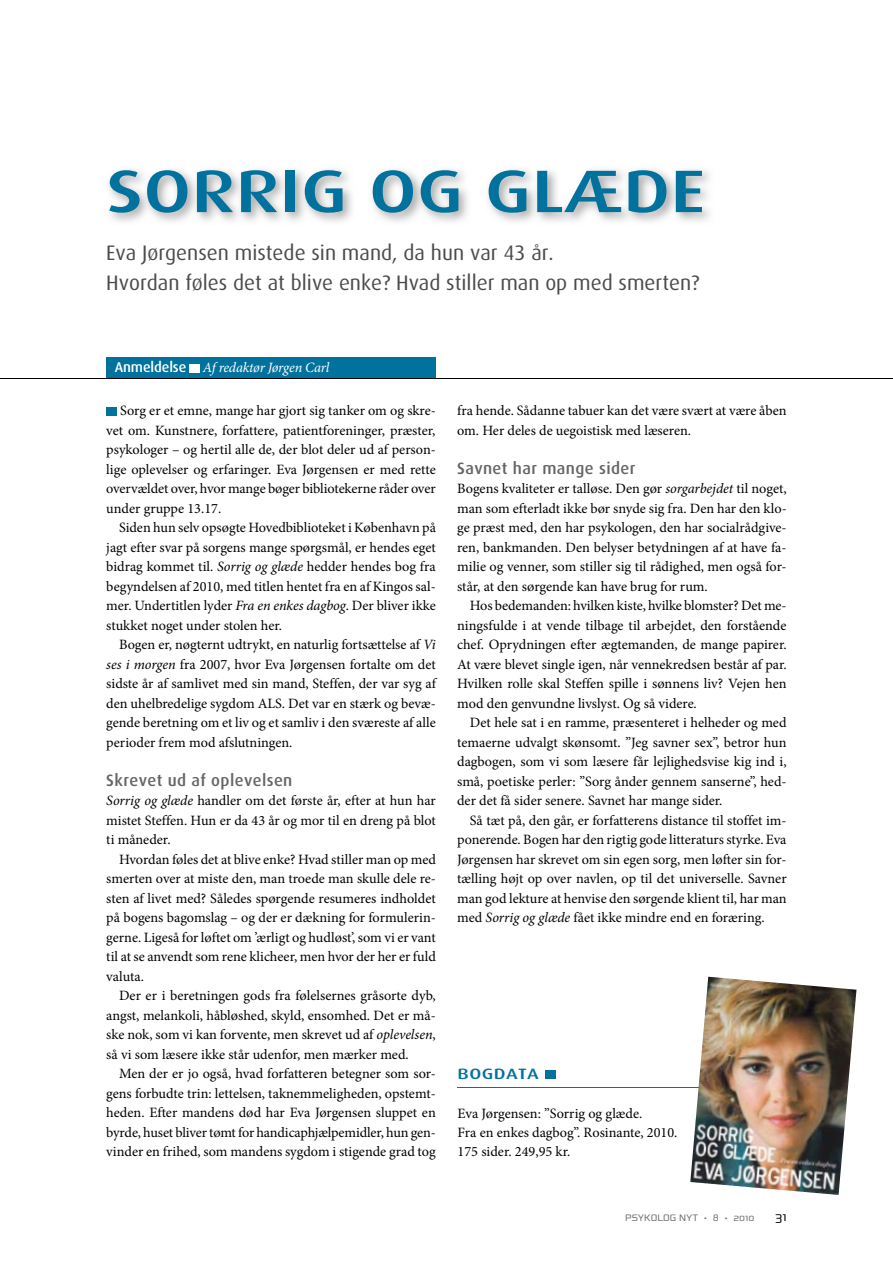
<style>
.page{position:relative;width:893px;height:1263px;background:#fff}
.page>*{position:absolute;margin:0;border:0;box-sizing:border-box;transform-origin:0 0}
.t1{font:500 60px "Dax";color:#00729d;scale:1.3 1}
.t2{font:21px/30px "Dax Reg";color:#4b4b4d}
.t3{font:500 16.5px "Dax";letter-spacing:.025em;color:#646567}
.t4{font:500 15px "Dax";letter-spacing:.02em;color:#00729d;scale:1.3 1}
.t5{font:14.25px/19.5px "Minion Pro";color:#000;text-align:justify}
.t6{font:italic 14.25px "Minion Pro";letter-spacing:-.02em;color:#fff}
.t7{font:13.5px "Resea";color:#000}
.t8{font:10.5px "Resea";color:#707173}
.s1{font-family:"Dax";font-weight:500;font-style:normal}
.s2{font-style:italic}
</style>
<div class="page">
<img style="left:109px;top:169px;width:601px;height:53px">
<div style="left:106px;top:357px;width:330px;height:21px;background:#00729d"></div>
<div style="left:189px;top:364px;width:11px;height:8px;background:#fff"></div>
<hr style="left:0;top:378px;width:893px;height:1px;background:#000">
<div style="left:545px;top:1070px;width:11px;height:8px;background:#00729d"></div>
<hr style="left:457px;top:1087px;width:330px;height:1px;background:#00729d">
<div style="left:106px;top:407px;width:11px;height:8px;background:#00729d"></div>
<img style="left:690px;top:977px;width:166px;height:218px">
<h1 class="t1" style="left:106px;top:158px;width:462px">SORRIG OG GLæDE</h1>
<h2 class="t2" style="left:106px;top:238px;width:595px">eva Jørgensen mistede sin mand, da hun var 43 år.<br>Hvordan føles det at blive enke? Hvad stiller man op med smerten?</h2>
<p class="t6" style="left:115px;top:358px;width:216px"><span class="s1">Anmeldelse</span> Af redaktør Jørgen Carl</p>
<p class="t5" style="left:106px;top:401px;width:331px;text-indent:14px">Sorg er et emne, mange har gjort sig tanker om og skre&shy;vet om. Kunstnere, forfattere, patientforeninger, præster, psykologer – og hertil alle de, der blot deler ud af person&shy;lige oplevelser og erfaringer. Eva Jørgensen er med rette overvældet over, hvor mange bøger bibliotekerne råder over under gruppe 13.17.</p>
<p class="t5" style="left:106px;top:518px;width:331px;text-indent:13px">Siden hun selv opsøgte Hovedbiblioteket i København på jagt efter svar på sorgens mange spørgsmål, er hendes eget bidrag kommet til. <span class="s2">Sorrig og glæde</span> hedder hendes bog fra begyndelsen af 2010, med titlen hentet fra en af Kingos sal&shy;mer. Undertitlen lyder <span class="s2">Fra en enkes dagbog</span>. Der bliver ikke stukket noget under stolen her.</p>
<p class="t5" style="left:106px;top:635px;width:331px;text-indent:13px">Bogen er, nøgternt udtrykt, en naturlig fortsættelse af <span class="s2">Vi ses i morgen</span> fra 2007, hvor Eva Jørgensen fortalte om det sidste år af samlivet med sin mand, Steffen, der var syg af den uhelbredelige sygdom ALS. Det var en stærk og bevæ&shy;gende beretning om et liv og et samliv i den sværeste af alle perioder frem mod afslutningen.</p>
<p class="t3" style="left:106px;top:771px;width:188px">Skrevet ud af oplevelsen</p>
<p class="t5" style="left:106px;top:791px;width:331px"><span class="s2">Sorrig og glæde</span> handler om det første år, efter at hun har mistet Steffen. Hun er da 43 år og mor til en dreng på blot ti måneder.</p>
<p class="t5" style="left:106px;top:850px;width:331px;text-indent:13px">Hvordan føles det at blive enke? Hvad stiller man op med smerten over at miste den, man troede man skulle dele re&shy;sten af livet med? Således spørgende resumeres indholdet på bogens bagomslag – og der er dækning for formulerin&shy;gerne. Ligeså for løftet om ’ærligt og hudløst’, som vi er vant til at se anvendt som rene klicheer, men hvor der her er fuld valuta.</p>
<p class="t5" style="left:106px;top:986px;width:331px;text-indent:13px">Der er i beretningen gods fra følelsernes gråsorte dyb, angst, melankoli, håbløshed, skyld, ensomhed. Det er må&shy;ske nok, som vi kan forvente, men skrevet ud af <span class="s2">oplevelsen</span>, så vi som læsere ikke står udenfor, men mærker med.</p>
<p class="t5" style="left:106px;top:1064px;width:331px;text-indent:13px">Men der er jo også, hvad forfatteren betegner som sor&shy;gens forbudte trin: lettelsen, taknemmeligheden, opstemt&shy;heden. Efter mandens død har Eva Jørgensen sluppet en byrde, huset bliver tømt for handicaphjælpemidler, hun gen&shy;vinder en frihed, som mandens sygdom i stigende grad tog</p>
<p class="t5" style="left:457px;top:401px;width:331px">fra hende. Sådanne tabuer kan det være svært at være åben om. Her deles de uegoistisk med læseren.</p>
<p class="t3" style="left:457px;top:459px;width:180px">Savnet har mange sider</p>
<p class="t5" style="left:457px;top:479px;width:331px">Bogens kvaliteter er talløse. Den gør <span class="s2">sorgarbejdet</span> til noget, man som efterladt ikke bør snyde sig fra. Den har den klo&shy;ge præst med, den har psykologen, den har socialrådgive&shy;ren, bankmanden. Den belyser betydningen af at have fa&shy;milie og venner, som stiller sig til rådighed, men også for&shy;står, at den sørgende kan have brug for rum.</p>
<p class="t5" style="left:457px;top:596px;width:331px;text-indent:13px">Hos bedemanden: hvilken kiste, hvilke blomster? Det me&shy;ningsfulde i at vende tilbage til arbejdet, den forstående chef. Oprydningen efter ægtemanden, de mange papirer.<br>At være blevet single igen, når vennekredsen består af par.<br>Hvilken rolle skal Steffen spille i sønnens liv? Vejen hen mod den genvundne livslyst. Og så videre.</p>
<p class="t5" style="left:457px;top:713px;width:331px;text-indent:13px">Det hele sat i en ramme, præsenteret i helheder og med temaerne udvalgt skønsomt. ”Jeg savner sex”, betror hun dagbogen, som vi som læsere får lejlighedsvise kig ind i, små, poetiske perler: ”Sorg ånder gennem sanserne”, hed&shy;der det få sider senere. Savnet har mange sider.</p>
<p class="t5" style="left:457px;top:811px;width:331px;text-indent:13px">Så tæt på, den går, er forfatterens distance til stoffet im&shy;ponerende. Bogen har den rigtig gode litteraturs styrke. Eva Jørgensen har skrevet om sin egen sorg, men løfter sin for&shy;tælling højt op over navlen, op til det universelle. Savner man god lekture at henvise den sørgende klient til, har man med <span class="s2">Sorrig og glæde</span> fået ikke mindre end en foræring.</p>
<p class="t4" style="left:458px;top:1065px;width:64px">BOGDATA</p>
<p class="t5" style="left:458px;top:1103px;width:221px;text-align:left">Eva Jørgensen: ”Sorrig og glæde.<br>Fra en enkes dagbog”. Rosinante, 2010.<br>175 sider. 249,95 kr.</p>
<p class="t8" style="left:625px;top:1212px;width:131px">PSYKOLOG NYT • 8 • 2010</p>
<p class="t7" style="left:775px;top:1209px;width:13px">31</p>
</div>
